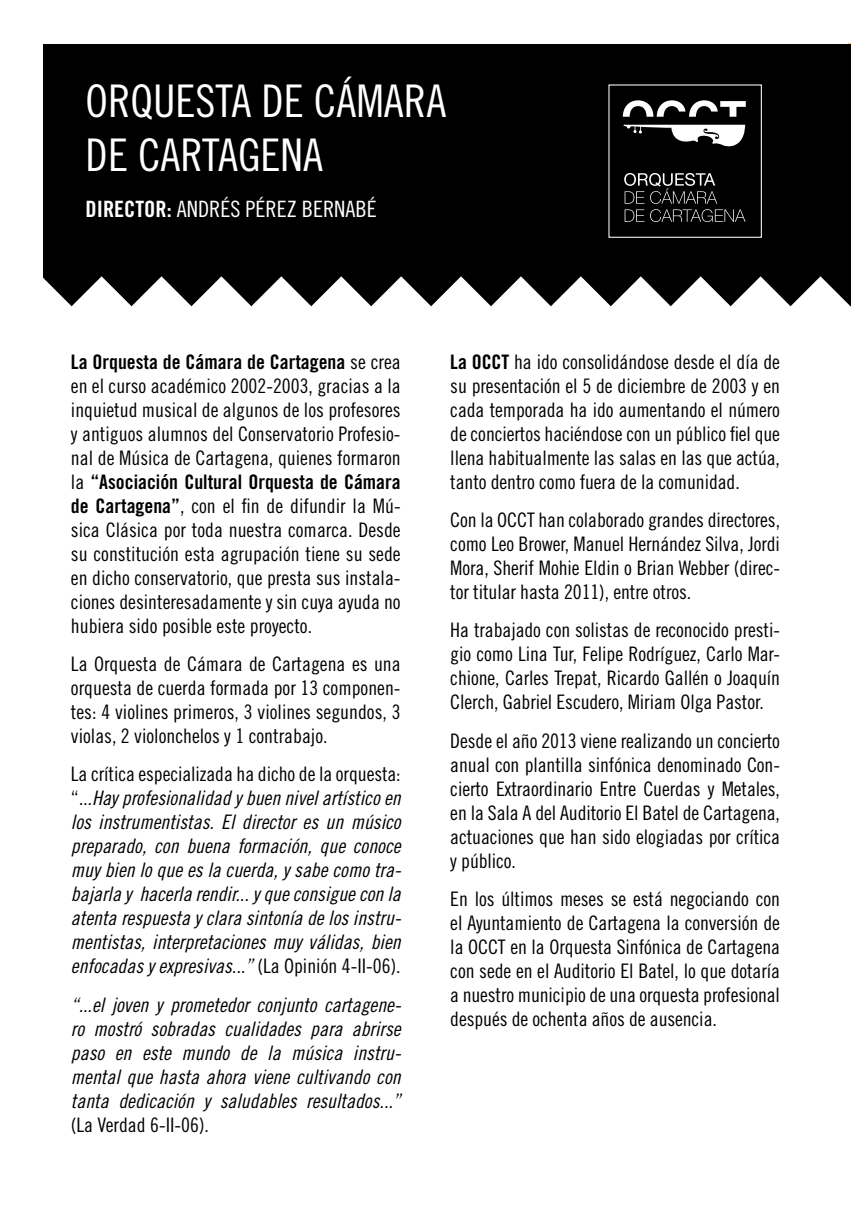
<style>
.page{position:relative;width:851px;height:1205px;background:#fff}
.page>*{position:absolute;margin:0;border:0;box-sizing:border-box;transform-origin:0 0}
.t1{font:45px/54px "Trade Gothic LT Std Cn 18";color:#fff}
.t2{font:22.5px "Trade Gothic LT Std Cn 18";color:#fff}
.t3{font:20px/24px "Trade Gothic LT Std Cn 18";letter-spacing:-.005em;color:#000;text-align:justify}
.t4{font:20px/24px "Trade Gothic LT Std Cn 18 Obl";color:#000;text-align:justify}
.t5{font:20px "Trade Gothic LT Std Bd Cn 20";color:#000}
.s1{font-family:"Trade Gothic LT Std Bd Cn 20"}
.s2{font-family:"Trade Gothic LT Std Cn 18"}
</style>
<div class="page">
<div style="left:44px;top:44px;width:806px;height:278px;background:#000"></div>
<svg style="left:622px;top:100px;width:123px;height:122px"></svg>
<svg style="left:43px;top:276px;width:807px;height:46px"></svg>
<h1 class="t1" style="left:85px;top:73px;width:362px">ORQUESTA DE CÁMARA<br>DE CARTAGENA</h1>
<p class="t2" style="left:85px;top:195px;width:293px"><span class="s1">DIRECTOR:</span> ANDRÉS PÉREZ BERNABÉ</p>
<p class="t5" style="left:71px;top:349px;width:331px">La Orquesta de Cámara de Cartagena <span class="s2">se crea</span></p>
<p class="t3" style="left:71px;top:373px;width:331px">en el curso académico 2002-2003, gracias a la inquietud musical de algunos de los profesores y antiguos alumnos del Conservatorio Profesio&shy;nal de Música de Cartagena, quienes formaron</p>
<p class="t5" style="left:71px;top:469px;width:331px"><span class="s2">la</span> “Asociación Cultural Orquesta de Cámara</p>
<p class="t3" style="left:71px;top:493px;width:331px"><span class="s1">de Cartagena”</span>, con el fin de difundir la Mú&shy;sica Clásica por toda nuestra comarca. Desde su constitución esta agrupación tiene su sede en dicho conservatorio, que presta sus instala&shy;ciones desinteresadamente y sin cuya ayuda no hubiera sido posible este proyecto.</p>
<p class="t3" style="left:71px;top:652px;width:331px">La Orquesta de Cámara de Cartagena es una orquesta de cuerda formada por 13 componen&shy;tes: 4 violines primeros, 3 violines segundos, 3 violas, 2 violonchelos y 1 contrabajo.</p>
<p class="t3" style="left:71px;top:762px;width:331px">La crítica especializada ha dicho de la orquesta:</p>
<p class="t4" style="left:71px;top:786px;width:331px"><span class="s2">“</span>...Hay profesionalidad y buen nivel artístico en los instrumentistas. El director es un músico preparado, con buena formación, que conoce muy bien lo que es la cuerda, y sabe como tra&shy;bajarla y hacerla rendir... y que consigue con la atenta respuesta y clara sintonía de los instru&shy;mentistas, interpretaciones muy válidas, bien enfocadas y expresivas...” <span class="s2">(La Opinión 4-II-06).</span></p>
<p class="t4" style="left:71px;top:993px;width:331px">“...el joven y prometedor conjunto cartagene&shy;ro mostró sobradas cualidades para abrirse paso en este mundo de la música instru&shy;mental que hasta ahora viene cultivando con tanta dedicación y saludables resultados...”</p>
<p class="t3" style="left:71px;top:1112px;width:140px">(La Verdad 6-II-06).</p>
<p class="t3" style="left:450px;top:349px;width:331px"><span class="s1">La OCCT</span> ha ido consolidándose desde el día de su presentación el 5 de diciembre de 2003 y en cada temporada ha ido aumentando el número de conciertos haciéndose con un público fiel que llena habitualmente las salas en las que actúa, tanto dentro como fuera de la comunidad.</p>
<p class="t3" style="left:450px;top:508px;width:331px">Con la OCCT han colaborado grandes directores, como Leo Brower, Manuel Hernández Silva, Jordi Mora, Sherif Mohie Eldin o Brian Webber (direc&shy;tor titular hasta 2011), entre otros.</p>
<p class="t3" style="left:450px;top:618px;width:331px">Ha trabajado con solistas de reconocido presti&shy;gio como Lina Tur, Felipe Rodríguez, Carlo Mar&shy;chione, Carles Trepat, Ricardo Gallén o Joaquín Clerch, Gabriel Escudero, Miriam Olga Pastor.</p>
<p class="t3" style="left:450px;top:728px;width:331px">Desde el año 2013 viene realizando un concierto anual con plantilla sinfónica denominado Con&shy;cierto Extraordinario Entre Cuerdas y Metales, en la Sala A del Auditorio El Batel de Cartagena, actuaciones que han sido elogiadas por crítica y público.</p>
<p class="t3" style="left:450px;top:886px;width:331px">En los últimos meses se está negociando con el Ayuntamiento de Cartagena la conversión de la OCCT en la Orquesta Sinfónica de Cartagena con sede en el Auditorio El Batel, lo que dotaría a nuestro municipio de una orquesta profesional después de ochenta años de ausencia.</p>
</div>
